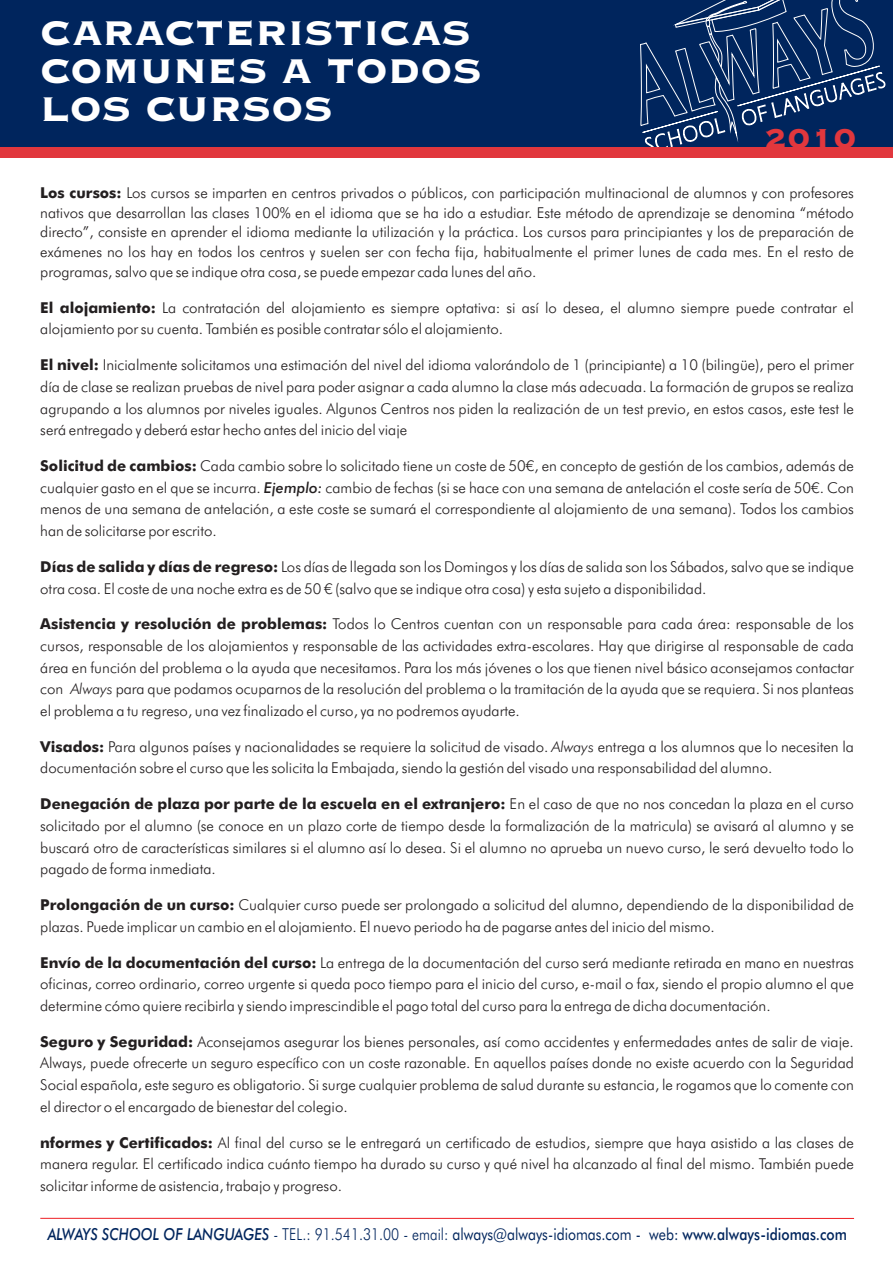
<style>
.page{position:relative;width:893px;height:1263px;background:#fff}
.page>*{position:absolute;margin:0;border:0;box-sizing:border-box;transform-origin:0 0}
.t1{font:800 45px/38px "Copperplate Gothic BT";color:#fff}
.t2{font:800 36px "Copperplate Gothic BT";color:#e1373d}
.t3{font:16.5px "Futura BT";color:#00255d;scale:.85 1}
.t4{font:300 15px/21.6px "Futura BT";color:#231f20;text-align:justify}
.s1{font-weight:500}
.s2{font-weight:500;font-style:italic}
.s3{font-style:italic}
.s4{font-weight:300}
</style>
<div class="page">
<div style="left:0;top:0;width:893px;height:147px;background:#00255d"></div>
<svg style="left:640px;top:0;width:245px;height:147px"></svg>
<hr style="left:40px;top:1218px;width:814px;height:1px;background:#ee1d23">
<div style="left:0;top:147px;width:893px;height:10px;background:#e1373d"></div>
<h1 class="t1" style="left:40px;top:14px;width:443px">CARACTERISTICAS<br>COMUNES A TODOS<br>LOS CURSOS</h1>
<h2 class="t2" style="left:764px;top:121px;width:93px">2010</h2>
<p class="t4" style="left:40px;top:184px;width:815px;line-height:19.8px"><span class="s1">Los cursos:</span> Los cursos se imparten en centros privados o públicos, con participación multinacional de alumnos y con profesores nativos que desarrollan las clases 100% en el idioma que se ha ido a estudiar. Este método de aprendizaje se denomina “método directo”, consiste en aprender el idioma mediante la utilización y la práctica. Los cursos para principiantes y los de preparación de exámenes no los hay en todos los centros y suelen ser con fecha fija, habitualmente el primer lunes de cada mes. En el resto de programas, salvo que se indique otra cosa, se puede empezar cada lunes del año.</p>
<p class="t4" style="left:40px;top:298px;width:815px"><span class="s1">El alojamiento:</span> La contratación del alojamiento es siempre optativa: si así lo desea, el alumno siempre puede contratar el alojamiento por su cuenta. También es posible contratar sólo el alojamiento.</p>
<p class="t4" style="left:40px;top:356px;width:815px"><span class="s1">El nivel:</span> Inicialmente solicitamos una estimación del nivel del idioma valorándolo de 1 (principiante) a 10 (bilingüe), pero el primer día de clase se realizan pruebas de nivel para poder asignar a cada alumno la clase más adecuada. La formación de grupos se realiza agrupando a los alumnos por niveles iguales. Algunos Centros nos piden la realización de un test previo, en estos casos, este test le será entregado y deberá estar hecho antes del inicio del viaje</p>
<p class="t4" style="left:40px;top:456px;width:815px"><span class="s1">Solicitud de cambios:</span> Cada cambio sobre lo solicitado tiene un coste de 50€, en concepto de gestión de los cambios, además de cualquier gasto en el que se incurra. <span class="s2">Ejemplo:</span> cambio de fechas (si se hace con una semana de antelación el coste sería de 50€. Con menos de una semana de antelación, a este coste se sumará el correspondiente al alojamiento de una semana). Todos los cambios han de solicitarse por escrito.</p>
<p class="t4" style="left:40px;top:557px;width:815px"><span class="s1">Días de salida y días de regreso:</span> Los días de llegada son los Domingos y los días de salida son los Sábados, salvo que se indique otra cosa. El coste de una noche extra es de 50 € (salvo que se indique otra cosa) y esta sujeto a disponibilidad.</p>
<p class="t4" style="left:40px;top:615px;width:815px"><span class="s1">Asistencia y resolución de problemas:</span> Todos lo Centros cuentan con un responsable para cada área: responsable de los cursos, responsable de los alojamientos y responsable de las actividades extra-escolares. Hay que dirigirse al responsable de cada área en función del problema o la ayuda que necesitamos. Para los más jóvenes o los que tienen nivel básico aconsejamos contactar con <span class="s3">Always</span> para que podamos ocuparnos de la resolución del problema o la tramitación de la ayuda que se requiera. Si nos planteas el problema a tu regreso, una vez finalizado el curso, ya no podremos ayudarte.</p>
<p class="t4" style="left:40px;top:737px;width:815px"><span class="s1">Visados:</span> Para algunos países y nacionalidades se requiere la solicitud de visado. <span class="s3">Always</span> entrega a los alumnos que lo necesiten la documentación sobre el curso que les solicita la Embajada, siendo la gestión del visado una responsabilidad del alumno.</p>
<p class="t4" style="left:40px;top:795px;width:815px"><span class="s1">Denegación de plaza por parte de la escuela en el extranjero:</span> En el caso de que no nos concedan la plaza en el curso solicitado por el alumno (se conoce en un plazo corte de tiempo desde la formalización de la matricula) se avisará al alumno y se buscará otro de características similares si el alumno así lo desea. Si el alumno no aprueba un nuevo curso, le será devuelto todo lo pagado de forma inmediata.</p>
<p class="t4" style="left:40px;top:895px;width:815px"><span class="s1">Prolongación de un curso:</span> Cualquier curso puede ser prolongado a solicitud del alumno, dependiendo de la disponibilidad de plazas. Puede implicar un cambio en el alojamiento. El nuevo periodo ha de pagarse antes del inicio del mismo.</p>
<p class="t4" style="left:40px;top:953px;width:815px"><span class="s1">Envío de la documentación del curso:</span> La entrega de la documentación del curso será mediante retirada en mano en nuestras oficinas, correo ordinario, correo urgente si queda poco tiempo para el inicio del curso, e-mail o fax, siendo el propio alumno el que determine cómo quiere recibirla y siendo imprescindible el pago total del curso para la entrega de dicha documentación.</p>
<p class="t4" style="left:40px;top:1032px;width:815px"><span class="s1">Seguro y Seguridad:</span> Aconsejamos asegurar los bienes personales, así como accidentes y enfermedades antes de salir de viaje.<br>Always, puede ofrecerte un seguro específico con un coste razonable. En aquellos países donde no existe acuerdo con la Seguridad Social española, este seguro es obligatorio. Si surge cualquier problema de salud durante su estancia, le rogamos que lo comente con el director o el encargado de bienestar del colegio.</p>
<p class="t4" style="left:40px;top:1133px;width:815px"><span class="s1">nformes y Certificados:</span> Al final del curso se le entregará un certificado de estudios, siempre que haya asistido a las clases de manera regular. El certificado indica cuánto tiempo ha durado su curso y qué nivel ha alcanzado al final del mismo. También puede solicitar informe de asistencia, trabajo y progreso.</p>
<p class="t3" style="left:48px;top:1227px;width:942px"><span class="s2">ALWAYS SCHOOL OF LANGUAGES</span> <span class="s4">- TEL.: 91.541.31.00 - email:</span> always@always-idiomas.com - web: <span class="s1">www.always-idiomas.com</span></p>
</div>
